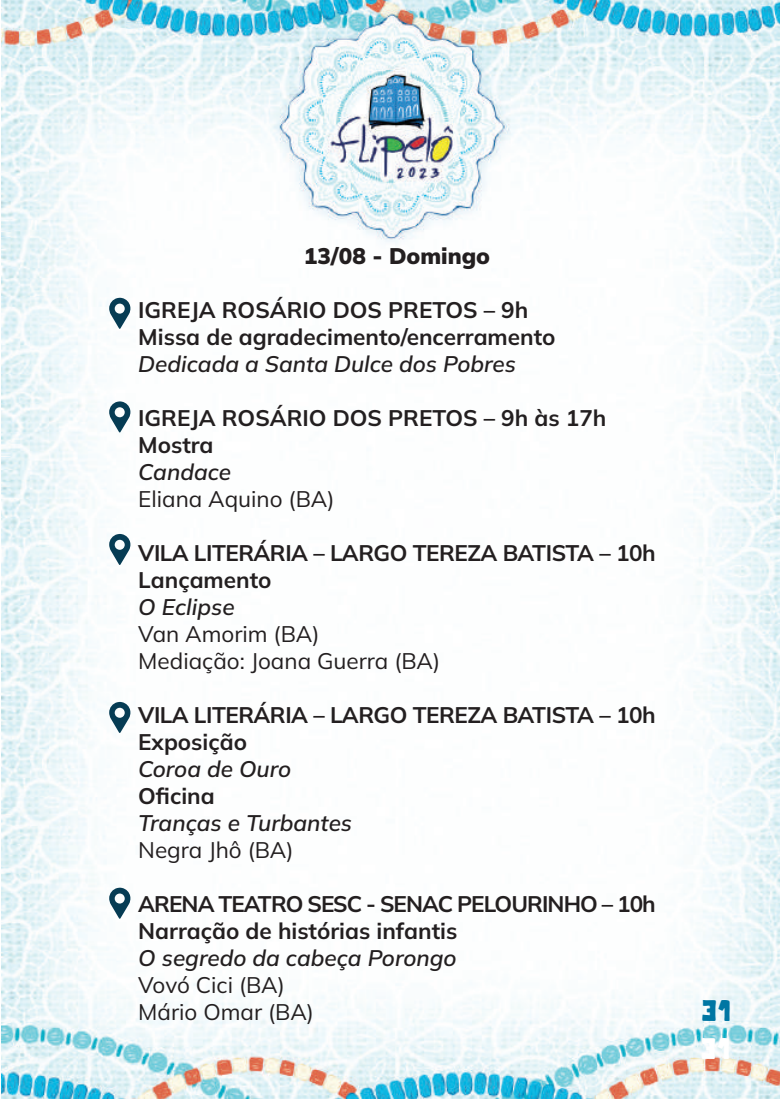
<style>
.page{position:relative;width:780px;height:1099px;background:#fff}
.page>*{position:absolute;margin:0;border:0;box-sizing:border-box;transform-origin:0 0}
.t1{font:30px "Cactus";color:#0076a3}
.t2{font:30px "Cactus";color:#fff}
.t3{font:700 22.5px/27px "Mulish";letter-spacing:-.005em;color:#231f20}
.t4{font:italic 600 22.5px "Mulish";color:#231f20}
.t5{font:22.5px/27px "Mulish";color:#231f20}
.t6{font:700 22.5px/27px "Mulish";letter-spacing:-.04em;color:#231f20}
.t7{font:900 22.5px "Mulish";color:#231f20}
</style>
<div class="page">
<img style="left:2px;top:0;width:778px;height:1098px">
<svg style="left:109px;top:298px;width:22px;height:31px"></svg>
<svg style="left:109px;top:401px;width:22px;height:31px"></svg>
<svg style="left:109px;top:534px;width:22px;height:31px"></svg>
<svg style="left:109px;top:702px;width:22px;height:31px"></svg>
<svg style="left:109px;top:887px;width:22px;height:31px"></svg>
<p class="t7" style="left:304px;top:240px;width:188px">13/08 - Domingo</p>
<p class="t3" style="left:138px;top:295px;width:419px">IGREJA ROSÁRIO DOS PRETOS – 9h<br>Missa de agradecimento/encerramento</p>
<p class="t4" style="left:138px;top:348px;width:379px">Dedicada a Santa Dulce dos Pobres</p>
<p class="t3" style="left:138px;top:403px;width:470px">IGREJA ROSÁRIO DOS PRETOS – 9h às 17h<br>Mostra</p>
<p class="t4" style="left:138px;top:456px;width:94px">Candace</p>
<p class="t5" style="left:138px;top:484px;width:198px">Eliana Aquino (BA)</p>
<p class="t3" style="left:138px;top:538px;width:519px">VILA LITERÁRIA – LARGO TEREZA BATISTA – 10h<br>Lançamento</p>
<p class="t4" style="left:138px;top:591px;width:98px">O Eclipse</p>
<p class="t5" style="left:138px;top:619px;width:303px">Van Amorim (BA)<br>Mediação: Joana Guerra (BA)</p>
<p class="t3" style="left:138px;top:700px;width:519px">VILA LITERÁRIA – LARGO TEREZA BATISTA – 10h<br>Exposição</p>
<p class="t4" style="left:138px;top:753px;width:154px">Coroa de Ouro</p>
<p class="t3" style="left:138px;top:781px;width:78px">Oficina</p>
<p class="t4" style="left:138px;top:807px;width:215px">Tranças e Turbantes</p>
<p class="t5" style="left:138px;top:835px;width:157px">Negra Jhô (BA)</p>
<p class="t6" style="left:138px;top:889px;width:519px">ARENA TEATRO SESC - SENAC PELOURINHO – 10h<br>Narração de histórias infantis</p>
<p class="t4" style="left:138px;top:942px;width:320px">O segredo da cabeça Porongo</p>
<p class="t5" style="left:138px;top:970px;width:177px">Vovó Cici (BA)<br>Mário Omar (BA)</p>
<h1 class="t1" style="left:701px;top:994px;width:32px">31</h1>
<h1 class="t2" style="left:700px;top:1032px;width:32px">31</h1>
</div>
